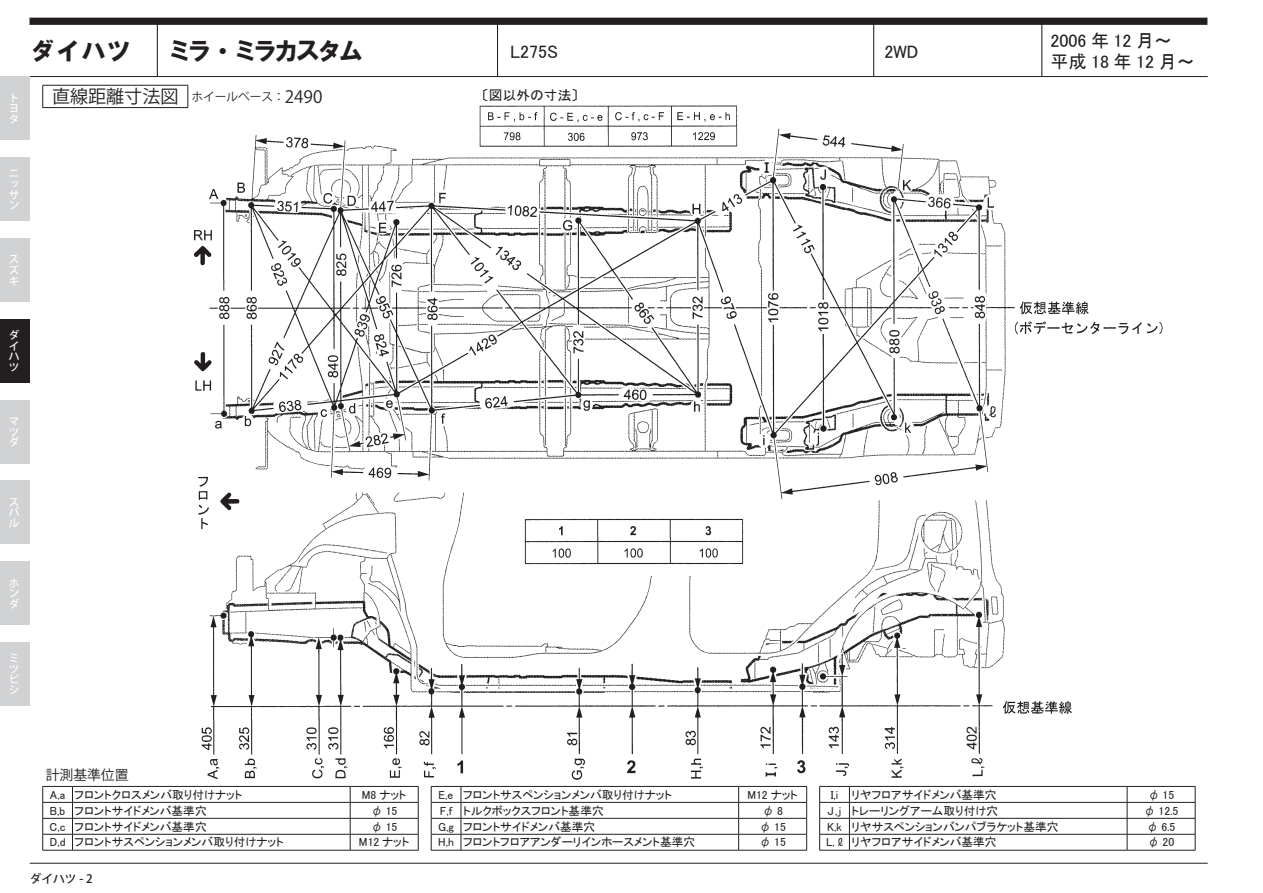
<style>
.page{position:relative;width:1263px;height:893px;background:#fff}
.page>*{position:absolute;margin:0;border:0;box-sizing:border-box;transform-origin:0 0}
.t1{font:25.5px "HGP Soei Kakugothic UB";color:#231f20}
.t2{font:25.5px "HG Soei Kakugothic UB";color:#231f20}
.t3{font:18px/20.2px "MS P Gothic";color:#231f20}
.t4{font:13.8px "MS P Gothic";color:#231f20}
.t5{font:13.8px "Koz Go Pro";color:#231f20}
.t6{font:11.7px "MS P Gothic";color:#231f20}
.t7{font:11.7px "Koz Go Pro";color:#231f20}
.t8{font:500 11.7px "Koz Go Pro";color:#231f20}
.t9{font:500 10.65px/10.6px "Koz Go Pro";color:#fff;text-align:justify}
.s1{font-size:18px}
.s2{font-size:16.95px}
</style>
<div class="page">
<div style="left:30px;top:18px;width:1177px;height:7px;background:#231f20"></div>
<hr style="left:30px;top:76px;width:1178px;height:1px;background:#231f20">
<hr style="left:30px;top:863px;width:1178px;height:1px;background:#231f20">
<hr style="left:157px;top:21px;width:1px;height:56px;background:#231f20">
<hr style="left:497px;top:21px;width:1px;height:56px;background:#231f20">
<hr style="left:873px;top:21px;width:1px;height:56px;background:#231f20">
<hr style="left:1041px;top:21px;width:1px;height:56px;background:#231f20">
<div style="left:0;top:319px;width:30px;height:64px;background:#231f20"></div>
<div style="left:0;top:400px;width:30px;height:63px;background:#d1d2d4"></div>
<div style="left:0;top:481px;width:30px;height:63px;background:#d1d2d4"></div>
<div style="left:0;top:77px;width:30px;height:63px;background:#d1d2d4"></div>
<div style="left:0;top:157px;width:30px;height:64px;background:#d1d2d4"></div>
<div style="left:0;top:238px;width:30px;height:64px;background:#d1d2d4"></div>
<div style="left:0;top:561px;width:30px;height:64px;background:#d1d2d4"></div>
<div style="left:0;top:642px;width:30px;height:64px;background:#d1d2d4"></div>
<hr style="left:43px;top:85px;width:145px;height:1px;background:#231f20">
<svg style="left:42px;top:85px;width:1px;height:22px"></svg>
<svg style="left:188px;top:85px;width:1px;height:22px"></svg>
<hr style="left:43px;top:107px;width:145px;height:1px;background:#231f20">
<img style="left:187px;top:128px;width:982px;height:659px">
<div style="left:524px;top:494px;width:219px;height:82px;background:#fff"></div>
<img style="left:524px;top:519px;width:219px;height:45px">
<img style="left:480px;top:106px;width:257px;height:41px">
<hr style="left:72px;top:786px;width:278px;height:1px;background:#231f20">
<hr style="left:350px;top:786px;width:68px;height:1px;background:#231f20">
<hr style="left:72px;top:802px;width:278px;height:1px;background:#231f20">
<hr style="left:350px;top:802px;width:68px;height:1px;background:#231f20">
<hr style="left:72px;top:818px;width:278px;height:1px;background:#231f20">
<hr style="left:350px;top:818px;width:68px;height:1px;background:#231f20">
<hr style="left:72px;top:834px;width:278px;height:1px;background:#231f20">
<hr style="left:350px;top:834px;width:68px;height:1px;background:#231f20">
<svg style="left:350px;top:787px;width:1px;height:63px"></svg>
<svg style="left:418px;top:787px;width:1px;height:63px"></svg>
<svg style="left:42px;top:786px;width:31px;height:65px"></svg>
<hr style="left:72px;top:850px;width:278px;height:1px;background:#231f20">
<hr style="left:350px;top:850px;width:68px;height:1px;background:#231f20">
<hr style="left:431px;top:786px;width:30px;height:1px;background:#231f20">
<hr style="left:461px;top:786px;width:278px;height:1px;background:#231f20">
<hr style="left:739px;top:786px;width:68px;height:1px;background:#231f20">
<hr style="left:431px;top:802px;width:30px;height:1px;background:#231f20">
<hr style="left:461px;top:802px;width:278px;height:1px;background:#231f20">
<hr style="left:739px;top:802px;width:68px;height:1px;background:#231f20">
<hr style="left:431px;top:818px;width:30px;height:1px;background:#231f20">
<hr style="left:461px;top:818px;width:278px;height:1px;background:#231f20">
<hr style="left:739px;top:818px;width:68px;height:1px;background:#231f20">
<hr style="left:431px;top:834px;width:30px;height:1px;background:#231f20">
<svg style="left:431px;top:787px;width:1px;height:63px"></svg>
<hr style="left:461px;top:834px;width:278px;height:1px;background:#231f20">
<svg style="left:461px;top:787px;width:1px;height:63px"></svg>
<hr style="left:739px;top:834px;width:68px;height:1px;background:#231f20">
<svg style="left:738px;top:787px;width:1px;height:63px"></svg>
<svg style="left:806px;top:787px;width:1px;height:63px"></svg>
<hr style="left:431px;top:850px;width:30px;height:1px;background:#231f20">
<hr style="left:461px;top:850px;width:278px;height:1px;background:#231f20">
<hr style="left:739px;top:850px;width:68px;height:1px;background:#231f20">
<hr style="left:819px;top:786px;width:30px;height:1px;background:#231f20">
<hr style="left:849px;top:786px;width:278px;height:1px;background:#231f20">
<hr style="left:1127px;top:786px;width:68px;height:1px;background:#231f20">
<hr style="left:819px;top:802px;width:30px;height:1px;background:#231f20">
<hr style="left:849px;top:802px;width:278px;height:1px;background:#231f20">
<hr style="left:1127px;top:802px;width:68px;height:1px;background:#231f20">
<hr style="left:819px;top:818px;width:30px;height:1px;background:#231f20">
<hr style="left:849px;top:818px;width:278px;height:1px;background:#231f20">
<hr style="left:1127px;top:818px;width:68px;height:1px;background:#231f20">
<hr style="left:819px;top:834px;width:30px;height:1px;background:#231f20">
<svg style="left:819px;top:787px;width:1px;height:63px"></svg>
<hr style="left:849px;top:834px;width:278px;height:1px;background:#231f20">
<svg style="left:849px;top:787px;width:1px;height:63px"></svg>
<hr style="left:1127px;top:834px;width:68px;height:1px;background:#231f20">
<svg style="left:1127px;top:787px;width:1px;height:63px"></svg>
<svg style="left:1195px;top:787px;width:1px;height:63px"></svg>
<hr style="left:819px;top:850px;width:30px;height:1px;background:#231f20">
<hr style="left:849px;top:850px;width:278px;height:1px;background:#231f20">
<hr style="left:1127px;top:850px;width:68px;height:1px;background:#231f20">
<p class="t9" style="left:9px;top:93px;width:10px">トヨタ</p>
<h1 class="t2" style="left:30px;top:38px;width:104px">ダイハツ</h1>
<h1 class="t1" style="left:170px;top:38px;width:194px">ミラ・ミラカスタム</h1>
<h2 class="t3" style="left:1050px;top:31px;width:146px">2006 年 12 月～<br>平成 18 年 12 月～</h2>
<h2 class="t3" style="left:510px;top:41px;width:49px">L275S</h2>
<h2 class="t3" style="left:884px;top:41px;width:36px">2WD</h2>
<p class="t7" style="left:52px;top:89px;width:272px"><span class="s1">直線距離寸法図</span> ホイールベース：<span class="s2">2490</span></p>
<p class="t4" style="left:482px;top:89px;width:98px">〔図以外の寸法〕</p>
<p class="t9" style="left:9px;top:169px;width:11px">ニッサン</p>
<p class="t9" style="left:9px;top:255px;width:12px">スズキ</p>
<p class="t9" style="left:9px;top:330px;width:12px">ダイハツ</p>
<p class="t9" style="left:9px;top:416px;width:12px">マツダ</p>
<p class="t9" style="left:9px;top:497px;width:12px">スバル</p>
<p class="t9" style="left:9px;top:578px;width:12px">ホンダ</p>
<p class="t9" style="left:9px;top:653px;width:12px;text-align:left">ミツビシ</p>
<p class="t5" style="left:46px;top:766px;width:84px">計測基準位置</p>
<p class="t6" style="left:50px;top:788px;width:194px">A,a フロントクロスメンバ取り付けナット</p>
<p class="t6" style="left:362px;top:788px;width:46px">M8 ナット</p>
<p class="t6" style="left:50px;top:804px;width:158px">B,b フロントサイドメンバ基準穴</p>
<p class="t6" style="left:371px;top:804px;width:28px">φ 15</p>
<p class="t6" style="left:50px;top:820px;width:159px">C,c フロントサイドメンバ基準穴</p>
<p class="t6" style="left:371px;top:820px;width:28px">φ 15</p>
<p class="t6" style="left:50px;top:836px;width:235px">D,d フロントサスペンションメンバ取り付けナット</p>
<p class="t6" style="left:359px;top:836px;width:52px">M12 ナット</p>
<p class="t8" style="left:30px;top:871px;width:64px">ダイハツ - 2</p>
<p class="t6" style="left:439px;top:788px;width:235px">E,e フロントサスペンションメンバ取り付けナット</p>
<p class="t6" style="left:747px;top:788px;width:52px">M12 ナット</p>
<p class="t6" style="left:440px;top:804px;width:165px">F,f トルクボックスフロント基準穴</p>
<p class="t6" style="left:762px;top:804px;width:22px">φ 8</p>
<p class="t6" style="left:438px;top:820px;width:158px">G,g フロントサイドメンバ基準穴</p>
<p class="t6" style="left:759px;top:820px;width:28px">φ 15</p>
<p class="t6" style="left:438px;top:836px;width:258px">H,h フロントフロアアンダーリインホースメント基準穴</p>
<p class="t6" style="left:759px;top:836px;width:28px">φ 15</p>
<p class="t6" style="left:831px;top:788px;width:167px">I,i リヤフロアサイドメンバ基準穴</p>
<p class="t6" style="left:1148px;top:788px;width:28px">φ 15</p>
<p class="t6" style="left:828px;top:804px;width:172px">J,j トレーリングアーム取り付け穴</p>
<p class="t6" style="left:1144px;top:804px;width:36px">φ 12.5</p>
<p class="t6" style="left:827px;top:820px;width:233px">K,k リヤサスペンションバンパブラケット基準穴</p>
<p class="t6" style="left:1147px;top:820px;width:30px">φ 6.5</p>
<p class="t6" style="left:826px;top:836px;width:172px">L, ℓ リヤフロアサイドメンバ基準穴</p>
<p class="t6" style="left:1148px;top:836px;width:28px">φ 20</p>
</div>
